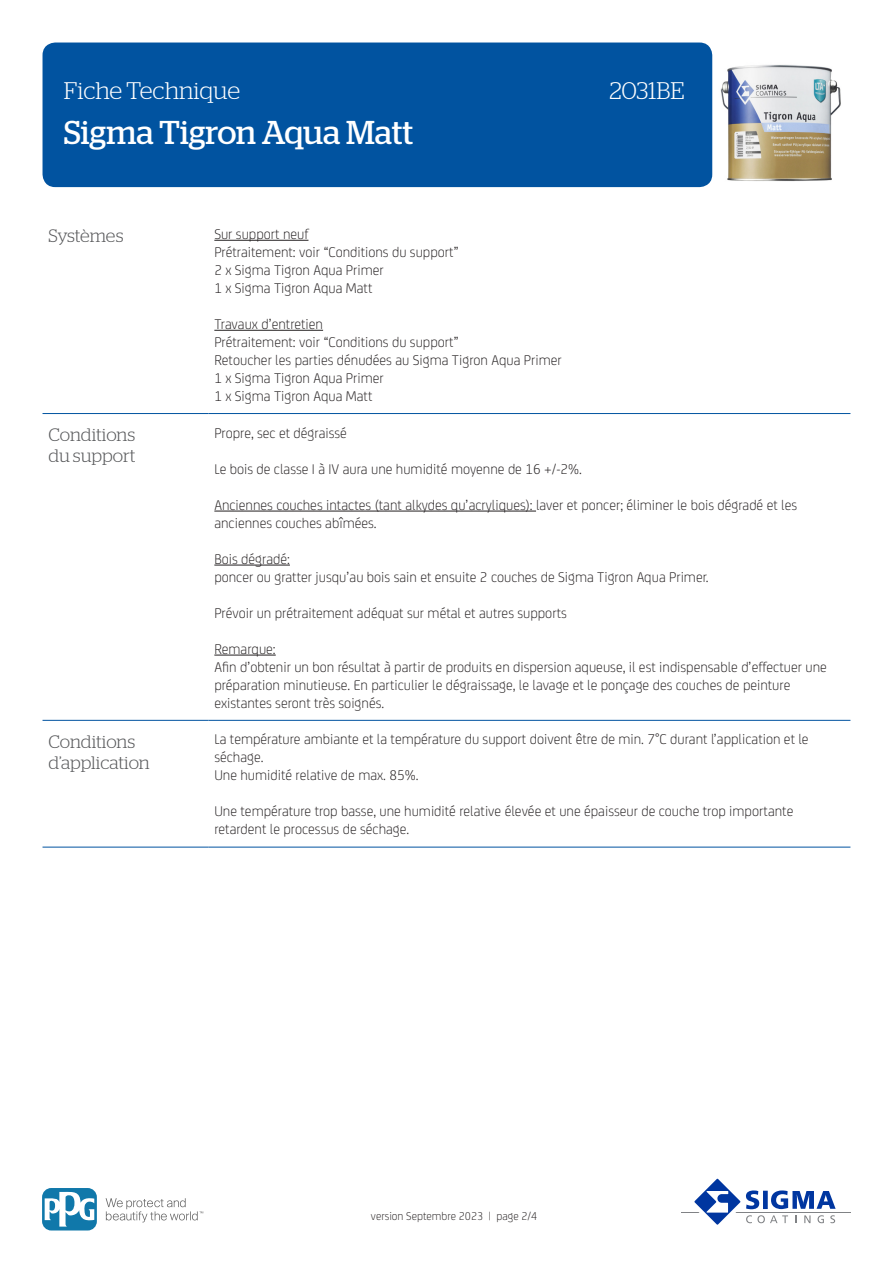
<style>
.page{position:relative;width:893px;height:1263px;background:#fff}
.page>*{position:absolute;margin:0;border:0;box-sizing:border-box;transform-origin:0 0}
.t1{font:33px "Stag";color:#fff}
.t2{font:300 24px "Stag";color:#fff}
.KOP{font:300 18px/21.6px "Stag";letter-spacing:-.005em;color:#57585a}
.BODY{font:300 15px/18px "FS Joey";color:#231f20}
.t3{font:300 12px "FS Joey";color:#231f20}
</style>
<div class="page">
<div style="left:43px;top:43px;width:669px;height:144px;background:#0153a0;border-radius:13px"></div>
<hr style="left:681px;top:1211px;width:169px;height:1px;background:#808285">
<svg style="left:689px;top:1178px;width:147px;height:47px"></svg>
<svg style="left:106px;top:1198px;width:97px;height:24px"></svg>
<svg style="left:43px;top:1188px;width:54px;height:42px"></svg>
<svg style="left:45px;top:1191px;width:49px;height:35px"></svg>
<hr style="left:43px;top:413px;width:165px;height:1px;background:#0153a0">
<hr style="left:208px;top:413px;width:642px;height:1px;background:#0153a0">
<hr style="left:43px;top:720px;width:165px;height:1px;background:#0153a0">
<hr style="left:208px;top:720px;width:642px;height:1px;background:#0153a0">
<hr style="left:43px;top:847px;width:165px;height:1px;background:#0153a0">
<hr style="left:208px;top:847px;width:642px;height:1px;background:#0153a0">
<hr style="left:214px;top:240px;width:94px;height:1px;background:#231f20">
<hr style="left:214px;top:330px;width:109px;height:1px;background:#231f20">
<hr style="left:214px;top:511px;width:322px;height:1px;background:#231f20">
<hr style="left:214px;top:565px;width:76px;height:1px;background:#231f20">
<hr style="left:214px;top:655px;width:62px;height:1px;background:#231f20">
<img style="left:720px;top:65px;width:121px;height:116px">
<h2 class="t2" style="left:64px;top:77px;width:178px">Fiche Technique</h2>
<h2 class="t2" style="left:609px;top:77px;width:77px">2031BE</h2>
<h1 class="t1" style="left:64px;top:114px;width:351px">Sigma Tigron Aqua Matt</h1>
<p class="KOP" style="left:49px;top:225px;width:76px">Systèmes</p>
<p class="BODY" style="left:214px;top:224px;width:246px">Sur support neuf<br>Prétraitement: voir “Conditions du support”<br>2 x Sigma Tigron Aqua Primer<br>1 x Sigma Tigron Aqua Matt</p>
<p class="BODY" style="left:214px;top:314px;width:349px">Travaux d’entretien<br>Prétraitement: voir “Conditions du support”<br>Retoucher les parties dénudées au Sigma Tigron Aqua Primer 1 x Sigma Tigron Aqua Primer<br>1 x Sigma Tigron Aqua Matt</p>
<p class="KOP" style="left:49px;top:423px;width:88px">Conditions du support</p>
<p class="BODY" style="left:214px;top:423px;width:134px">Propre, sec et dégraissé</p>
<p class="BODY" style="left:214px;top:459px;width:369px">Le bois de classe I à IV aura une humidité moyenne de 16 +/-2%.</p>
<p class="BODY" style="left:214px;top:495px;width:584px">Anciennes couches intactes (tant alkydes qu’acryliques): laver et poncer; éliminer le bois dégradé et les anciennes couches abîmées.</p>
<p class="BODY" style="left:214px;top:549px;width:496px">Bois dégradé:<br>poncer ou gratter jusqu’au bois sain et ensuite 2 couches de Sigma Tigron Aqua Primer.</p>
<p class="BODY" style="left:214px;top:603px;width:354px">Prévoir un prétraitement adéquat sur métal et autres supports</p>
<p class="BODY" style="left:214px;top:639px;width:614px">Remarque:<br>Afin d’obtenir un bon résultat à partir de produits en dispersion aqueuse, il est indispensable d’effectuer une préparation minutieuse. En particulier le dégraissage, le lavage et le ponçage des couches de peinture existantes seront très soignés.</p>
<p class="KOP" style="left:49px;top:730px;width:103px">Conditions d’application</p>
<p class="BODY" style="left:214px;top:729px;width:596px">La température ambiante et la température du support doivent être de min. 7°C durant l’application et le séchage.<br>Une humidité relative de max. 85%.</p>
<p class="BODY" style="left:214px;top:801px;width:581px">Une température trop basse, une humidité relative élevée et une épaisseur de couche trop importante retardent le processus de séchage.</p>
<p class="t3" style="left:371px;top:1208px;width:168px">version Septembre 2023 | page 2/4</p>
</div>
